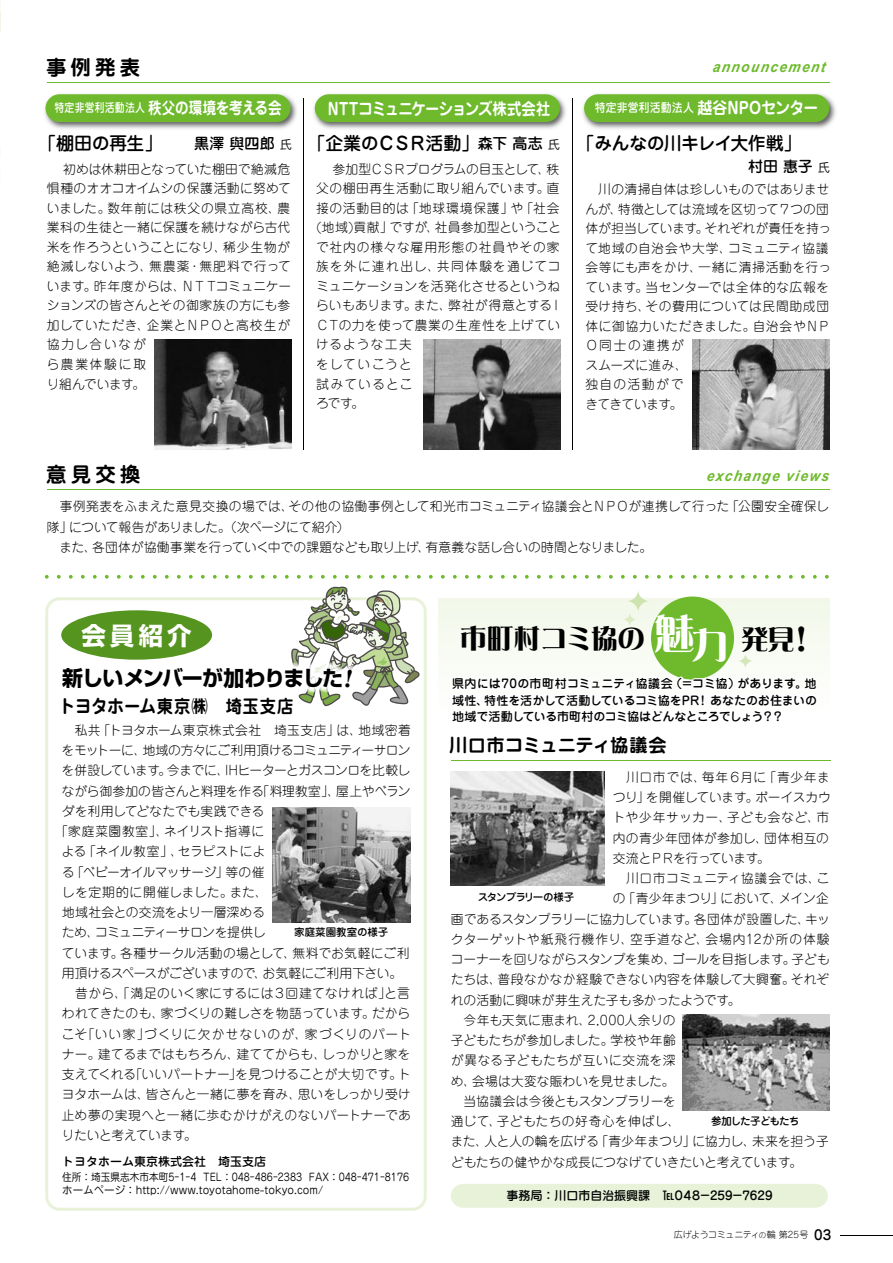
<style>
.page{position:relative;width:893px;height:1263px;background:#fff}
.page>*{position:absolute;margin:0;border:0;box-sizing:border-box;transform-origin:0 0}
.t1{font:26.7px "DF Lei Ga So Std W9 90 pv RKSJ H";letter-spacing:-.015em;color:#000}
.t2{font:24.45px "Shin Go Pro Bold 90 pv RKSJ H";color:#fff}
.t3{font:21px "Shin Go Pro Bold 90 pv RKSJ H";letter-spacing:-.06em;color:#000}
.t4{font:20.4px "Jun 501 Pro Bold 90 pv RKSJ H";letter-spacing:.2em;color:#000}
.t5{font:18.15px "Jun 501 Pro Bold 90 pv RKSJ H";letter-spacing:.005em;color:#000;scale:.9 1}
.t6{font:18.15px "Jun 501 Pro Bold 90 pv RKSJ H";letter-spacing:-.015em;color:#000}
.t7{font:18px "Jun 34 Pro Medium 90 pv RKSJ H";letter-spacing:-.035em;color:#000}
.t8{font:18px "Jun 34 Pro Medium 90 pv RKSJ H";letter-spacing:-.055em;color:#000}
.t9{font:16.5px "Jun 501 Pro Bold 90 pv RKSJ H";letter-spacing:-.015em;color:#fff;scale:.82 1}
.t10{font:16.5px "Jun 501 Pro Bold 90 pv RKSJ H";letter-spacing:-.045em;color:#fff;scale:.87 1}
.t11{font:italic 700 15px "Arial";color:#6eba2c;scale:.91 1}
.t12{font:15px "Jun 34 Pro Medium 90 pv RKSJ H";letter-spacing:.01em;color:#000}
.t13{font:12.75px/19.5px "Jun 101 Pro Light 90 pv RKSJ H";letter-spacing:.01em;color:#000}
.t14{font:12.75px/19.5px "Jun 101 Pro Light 90 pv RKSJ H";letter-spacing:.04em;color:#000}
.t15{font:12.75px "Jun 101 Pro Light 90 pv RKSJ H";letter-spacing:-.015em;color:#000}
.t16{font:12.75px "Jun 101 Pro Light 90 pv RKSJ H";letter-spacing:.05em;color:#000}
.t17{font:12.75px "Jun 101 Pro Light 90 pv RKSJ H";letter-spacing:.045em;color:#000}
.t18{font:12.75px "Jun 101 Pro Light 90 pv RKSJ H";letter-spacing:-.02em;color:#000}
.t19{font:12.75px "Jun 101 Pro Light 90 pv RKSJ H";letter-spacing:-.01em;color:#000}
.t20{font:12.75px "Jun 101 Pro Light 90 pv RKSJ H";letter-spacing:.03em;color:#000}
.t21{font:12.75px "Jun 101 Pro Light 90 pv RKSJ H";letter-spacing:-.045em;color:#000}
.t22{font:12px/16.5px "Jun 34 Pro Medium 90 pv RKSJ H";color:#000}
.t23{font:12px "Jun 34 Pro Medium 90 pv RKSJ H";letter-spacing:-.04em;color:#000}
.t24{font:12px "Jun 34 Pro Medium 90 pv RKSJ H";letter-spacing:.015em;color:#fff;scale:.9 1}
.t25{font:10.5px/13.5px "Jun 201 Pro Regular 90 pv RKSJ H";color:#000;scale:.92 1}
.t26{font:10.5px "Jun 34 Pro Medium 90 pv RKSJ H";letter-spacing:-.085em;color:#000}
.t27{font:10.5px "Jun 34 Pro Medium 90 pv RKSJ H";color:#000}
.t28{font:9px "Jun 101 Pro Light 90 pv RKSJ H";letter-spacing:-.035em;color:#000}
.s1{font-family:"Jun 34 Pro Medium 90 pv RKSJ H";font-size:12px}
.s2{font-family:"Jun 501 Pro Bold 90 pv RKSJ H";font-size:16.5px}
.s3{font-family:"Jun 201 Pro Regular 90 pv RKSJ H";font-size:12px}
.s4{font-size:15px}
.s5{font-size:40.65px;color:#fff}
.s6{font-size:36.45px;color:#fff}
.s7{font-family:"Ryumin Pro Ultra 90 pv RKSJ H";font-size:31.8px}
.s8{font-size:7.5px}
.s9{font-family:"Jun 34 Pro Medium 90 pv RKSJ H";font-size:13.5px}
</style>
<div class="page">
<svg style="left:0;top:0;width:1px;height:157px"></svg>
<img style="left:692px;top:340px;width:137px;height:109px">
<img style="left:423px;top:340px;width:137px;height:109px">
<img style="left:154px;top:340px;width:137px;height:109px">
<svg style="left:45px;top:597px;width:382px;height:614px"></svg>
<div style="left:438px;top:599px;width:391px;height:127px;background:linear-gradient(to bottom,#f2f7e9,#fff)"></div>
<div style="left:651px;top:596px;width:83px;height:83px;background:#6eba2c;border-radius:50%"></div>
<svg style="left:627px;top:590px;width:22px;height:22px"></svg>
<svg style="left:623px;top:613px;width:14px;height:13px"></svg>
<img style="left:451px;top:771px;width:154px;height:115px">
<div style="left:451px;top:1184px;width:377px;height:24px;background:#e7f2d9"></div>
<hr style="left:47px;top:82px;width:782px;height:1px;background:#6eba2c">
<div style="left:61px;top:610px;width:151px;height:50px;background:#55941f;border-radius:50%"></div>
<svg style="left:45px;top:575px;width:784px;height:4px"></svg>
<hr style="left:47px;top:489px;width:782px;height:1px;background:#6eba2c">
<hr style="left:451px;top:760px;width:379px;height:1px;background:#6eba2c">
<img style="left:273px;top:808px;width:137px;height:114px">
<img style="left:683px;top:1014px;width:146px;height:96px">
<img style="left:44px;top:94px;width:253px;height:35px">
<div style="left:45px;top:94px;width:246px;height:28px;background:#6eba2c;border-radius:14px"></div>
<img style="left:313px;top:94px;width:253px;height:35px">
<div style="left:315px;top:94px;width:245px;height:28px;background:#6eba2c;border-radius:14px"></div>
<img style="left:582px;top:94px;width:254px;height:35px">
<div style="left:584px;top:94px;width:245px;height:28px;background:#6eba2c;border-radius:14px"></div>
<hr style="left:303px;top:98px;width:1px;height:351px;background:#000">
<hr style="left:572px;top:98px;width:1px;height:351px;background:#000">
<img style="left:56px;top:661px;width:177px;height:33px">
<svg style="left:449px;top:615px;width:371px;height:111px"></svg>
<hr style="left:840px;top:1235px;width:53px;height:1px;background:#000">
<svg style="left:291px;top:586px;width:129px;height:120px"></svg>
<h3 class="t4" style="left:46px;top:51px;width:95px">事例発表</h3>
<p class="t11" style="left:712px;top:59px;width:125px">announcement</p>
<p class="t9" style="left:55px;top:95px;width:278px"><span class="s1">特定非営利活動法人</span>秩父の環境を考える会</p>
<p class="t10" style="left:328px;top:95px;width:257px">NTTコミュニケーションズ株式会社</p>
<p class="t24" style="left:595px;top:98px;width:250px">特定非営利活動法人<span class="s2">越谷NPOセンター</span></p>
<h3 class="t7" style="left:38px;top:129px;width:126px">「棚田の再生」</h3>
<p class="t12" style="left:194px;top:132px;width:99px">黒澤 與四郎<span class="s3">氏</span></p>
<h3 class="t8" style="left:307px;top:129px;width:254px">「企業のＣＳＲ活動」<span class="s4">森下 高志</span><span class="s3">氏</span></h3>
<p class="t13" style="left:47px;top:158px;width:246px;text-indent:16px">初めは休耕田となっていた棚田で絶滅危惧種のオオコオイムシの保護活動に努めていました。数年前には秩父の県立高校、農業科の生徒と一緒に保護を続けながら古代米を作ろうということになり、稀少生物が絶滅しないよう、無農薬・無肥料で行っています。昨年度からは、ＮＴＴコミュニケーションズの皆さんとその御家族の方にも参加していただき、企業とＮＰＯと高校生が協力し合いなが<br>ら農業体験に取<br>り組んでいます。</p>
<p class="t14" style="left:316px;top:158px;width:248px;text-indent:16px">参加型ＣＳＲプログラムの目玉として、秩父の棚田再生活動に取り組んでいます。直接の活動目的は「地球環境保護」や「社会(地域)貢献」ですが、社員参加型ということで社内の様々な雇用形態の社員やその家族を外に連れ出し、共同体験を通じてコミュニケーションを活発化させるというねらいもあります。また、弊社が得意とするＩ<br>ＣＴの力を使って農業の生産性を上げていけるような工夫<br>をしていこうと<br>試みているとこ<br>ろです。</p>
<h3 class="t7" style="left:577px;top:129px;width:227px">「みんなの川キレイ大作戦」</h3>
<p class="t12" style="left:748px;top:154px;width:83px">村田 惠子<span class="s3">氏</span></p>
<p class="t13" style="left:585px;top:178px;width:247px">　川の清掃自体は珍しいものではありませんが、特徴としては流域を区切って７つの団体が担当しています。それぞれが責任を持って地域の自治会や大学、コミュニティ協議会等にも声をかけ、一緒に清掃活動を行っています。当センターでは全体的な広報を受け持ち、その費用については民間助成団体に御協力いただきました。自治会やＮＰ<br>Ｏ同士の連携が<br>スムーズに進み、<br>独自の活動がで<br>きてきています。</p>
<h3 class="t4" style="left:46px;top:458px;width:96px">意見交換</h3>
<p class="t11" style="left:706px;top:467px;width:139px">exchange views</p>
<p class="t13" style="left:47px;top:495px;width:784px;line-height:20.2px">　事例発表をふまえた意見交換の場では、その他の協働事例として和光市コミュニティ協議会とＮＰＯが連携して行った「公園安全確保し隊」について報告がありました。（次ページにて紹介）<br>　また、各団体が協働事業を行っていく中での課題なども取り上げ、有意義な話し合いの時間となりました。</p>
<h2 class="t2" style="left:82px;top:616px;width:112px">会員紹介</h2>
<h3 class="t3" style="left:62px;top:661px;width:283px">新しいメンバーが加わりました</h3>
<h3 class="t5" style="left:59px;top:692px;width:262px">トヨタホーム東京㈱　埼玉支店</h3>
<p class="t13" style="left:62px;top:718px;width:351px;line-height:20.2px">　私共「トヨタホーム東京株式会社　埼玉支店」は、地域密着をモットーに、地域の方々にご利用頂けるコミュニティーサロンを併設しています。今までに、IHヒーターとガスコンロを比較しながら御参加の皆さんと料理を作る｢料理教室｣、屋上やベランダを利用してどなたでも実践できる<br>｢家庭菜園教室｣、ネイリスト指導に<br>よる「ネイル教室」、セラピストによ<br>る「ベビーオイルマッサージ」等の催<br>しを定期的に開催しました。また、<br>地域社会との交流をより一層深める<br>ため、コミュニティーサロンを提供し<br>ています。各種サークル活動の場として、無料でお気軽にご利用頂けるスペースがございますので、お気軽にご利用下さい。　昔から、｢満足のいく家にするには３回建てなければ｣と言われてきたのも、家づくりの難しさを物語っています。だからこそ｢いい家｣づくりに欠かせないのが、家づくりのパートナー。建てるまではもちろん、建ててからも、しっかりと家を支えてくれる｢いいパートナー｣を見つけることが大切です。トヨタホームは、皆さんと一緒に夢を育み、思いをしっかり受け止め夢の実現へと一緒に歩むかけがえのないパートナーでありたいと考えています。</p>
<p class="t22" style="left:62px;top:1152px;width:205px">トヨタホーム東京株式会社　埼玉支店</p>
<p class="t25" style="left:62px;top:1169px;width:379px">住所：埼玉県志木市本町5-1-4　TEL：048-486-2383 FAX：048-471-8176ホームページ：http://www.toyotahome-tokyo.com/</p>
<p class="t27" style="left:294px;top:924px;width:96px">家庭菜園教室の様子</p>
<h1 class="t1" style="left:460px;top:624px;width:359px">市町村コミ協の<span class="s5">魅</span><span class="s6">力</span>発見<span class="s7">！</span></h1>
<p class="t22" style="left:452px;top:674px;width:366px">県内には70の市町村コミュニティ協議会（＝コミ協）があります。地域性、特性を活かして活動しているコミ協をPR！あなたのお住まいの</p>
<p class="t23" style="left:452px;top:707px;width:333px">地域で活動している市町村のコミ協はどんなところでしょう？？</p>
<h3 class="t6" style="left:449px;top:731px;width:219px">川口市コミュニティ協議会</h3>
<p class="t16" style="left:613px;top:767px;width:219px">　川口市では、毎年６月に「青少年ま</p>
<p class="t15" style="left:613px;top:787px;width:220px">つり」を開催しています。ボーイスカウ</p>
<p class="t17" style="left:613px;top:807px;width:218px">トや少年サッカー、子ども会など、市</p>
<p class="t13" style="left:613px;top:826px;width:218px">内の青少年団体が参加し、団体相互の</p>
<p class="t21" style="left:613px;top:848px;width:159px">交流とＰＲを行っています。</p>
<p class="t13" style="left:613px;top:867px;width:218px">　川口市コミュニティ協議会では、こ</p>
<p class="t13" style="left:613px;top:887px;width:218px">の「青少年まつり」において、メイン企</p>
<p class="t18" style="left:451px;top:909px;width:381px">画であるスタンプラリーに協力しています。各団体が設置した、キッ</p>
<p class="t16" style="left:451px;top:929px;width:380px">クターゲットや紙飛行機作り、空手道など、会場内12か所の体験</p>
<p class="t15" style="left:451px;top:949px;width:381px">コーナーを回りながらスタンプを集め、ゴールを目指します。子ども</p>
<p class="t13" style="left:451px;top:968px;width:380px">たちは、普段なかなか経験できない内容を体験して大興奮。それぞ</p>
<p class="t13" style="left:451px;top:988px;width:291px">れの活動に興味が芽生えた子も多かったようです。</p>
<p class="t13" style="left:451px;top:1009px;width:226px">　今年も天気に恵まれ、2,000人余りの</p>
<p class="t13" style="left:451px;top:1029px;width:227px">子どもたちが参加しました。学校や年齢</p>
<p class="t17" style="left:451px;top:1050px;width:226px">が異なる子どもたちが互いに交流を深</p>
<p class="t13" style="left:451px;top:1069px;width:225px">め、会場は大変な賑わいを見せました。</p>
<p class="t15" style="left:451px;top:1091px;width:227px">　当協議会は今後ともスタンプラリーを</p>
<p class="t20" style="left:451px;top:1111px;width:231px">通じて、子どもたちの好奇心を伸ばし、</p>
<p class="t13" style="left:451px;top:1130px;width:380px">また、人と人の輪を広げる「青少年まつり」に協力し、未来を担う子</p>
<p class="t19" style="left:451px;top:1152px;width:353px">どもたちの健やかな成長につなげていきたいと考えています。</p>
<p class="t26" style="left:478px;top:889px;width:98px">スタンプラリーの様子</p>
<p class="t26" style="left:711px;top:1113px;width:90px">参加した子どもたち</p>
<p class="t22" style="left:507px;top:1186px;width:267px">事務局：川口市自治振興課　℡０４８－259－7629</p>
<p class="t28" style="left:674px;top:1228px;width:159px">広げようコミュニティ<span class="s8">の</span>輪 第25号 <span class="s9">03</span></p>
</div>
